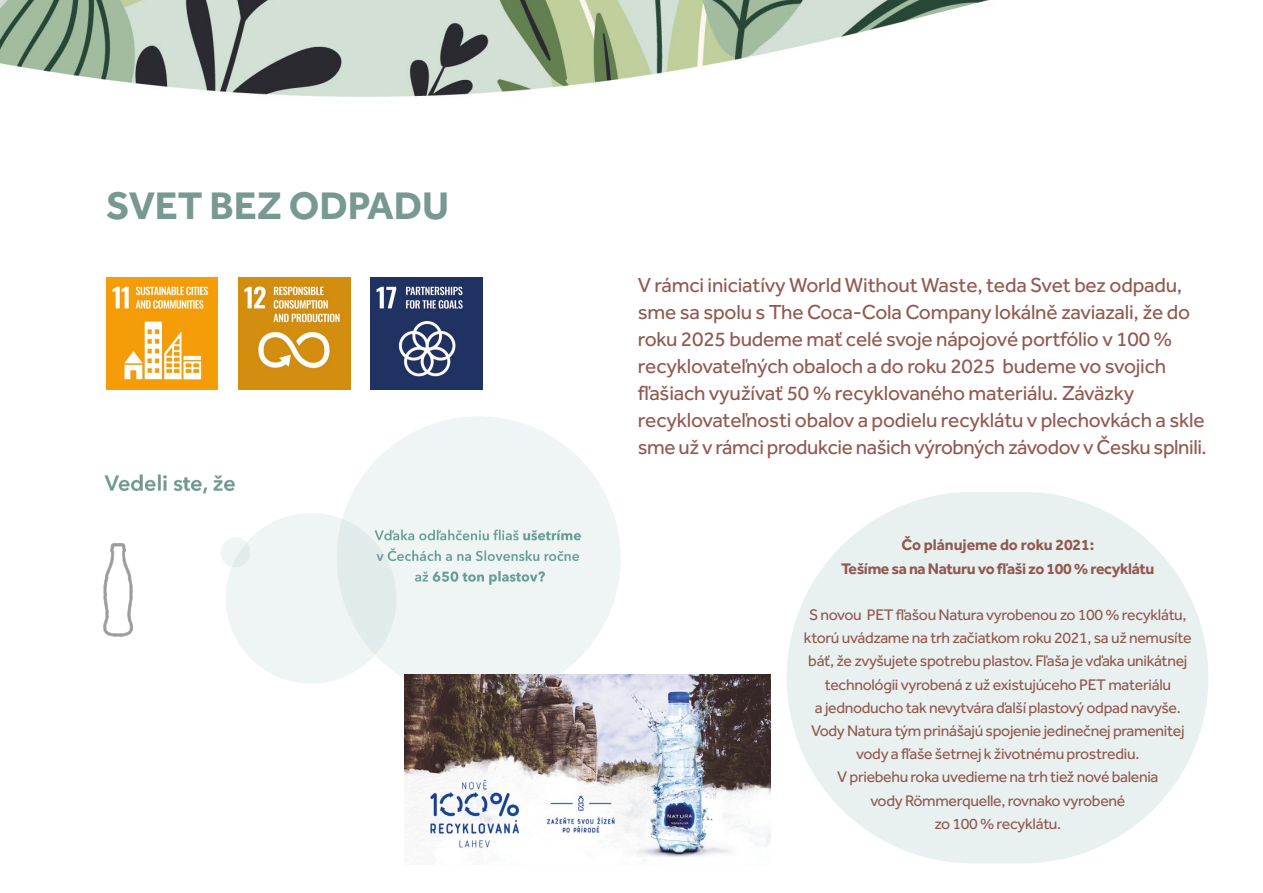
<style>
.page{position:relative;width:1263px;height:893px;background:#fff}
.page>*{position:absolute;margin:0;border:0;box-sizing:border-box;transform-origin:0 0}
.t1{font:700 39.75px "Effra";letter-spacing:-.005em;color:#779991}
.t2{font:21px/27px "Effra";letter-spacing:-.01em;color:#925950}
.t3{font:15.9px/23.2px "Effra";letter-spacing:-.02em;color:#925950;text-align:center}
.t4{font:700 15.9px/23.2px "Effra";letter-spacing:-.025em;color:#925950;text-align:center}
</style>
<div class="page">
<img style="left:0;top:0;width:990px;height:97px">
<img style="left:103px;top:416px;width:518px;height:288px">
<img style="left:770px;top:492px;width:438px;height:371px">
<img style="left:405px;top:674px;width:365px;height:188px">
<img style="left:106px;top:278px;width:112px;height:111px">
<img style="left:239px;top:278px;width:111px;height:111px">
<img style="left:371px;top:278px;width:111px;height:111px">
<h1 class="t1" style="left:106px;top:182px;width:344px">SVET BEZ ODPADU</h1>
<p class="t2" style="left:638px;top:271px;width:570px">V rámci iniciatívy World Without Waste, teda Svet bez odpadu, sme sa spolu s The Coca-Cola Company lokálně zaviazali, že do roku 2025 budeme mať celé svoje nápojové portfólio v 100 % recyklovateľných obaloch a do roku 2025 budeme vo svojich fľašiach využívať 50 % recyklovaného materiálu. Záväzky recyklovateľnosti obalov a podielu recyklátu v plechovkách a skle sme už v rámci produkcie našich výrobných závodov v Česku splnili.</p>
<p class="t4" style="left:841px;top:533px;width:315px">Čo plánujeme do roku 2021:<br>Tešíme sa na Naturu vo fľaši zo 100 % recyklátu</p>
<p class="t3" style="left:804px;top:603px;width:389px">S novou PET fľašou Natura vyrobenou zo 100 % recyklátu, ktorú uvádzame na trh začiatkom roku 2021, sa už nemusíte báť, že zvyšujete spotrebu plastov. Fľaša je vďaka unikátnej technológii vyrobená z už existujúceho PET materiálu<br>a jednoducho tak nevytvára ďalší plastový odpad navyše.<br>Vody Natura tým prinášajú spojenie jedinečnej pramenitej vody a fľaše šetrnej k životnému prostrediu.<br>V priebehu roka uvedieme na trh tiež nové balenia<br>vody Römmerquelle, rovnako vyrobené<br>zo 100 % recyklátu.</p>
</div>
